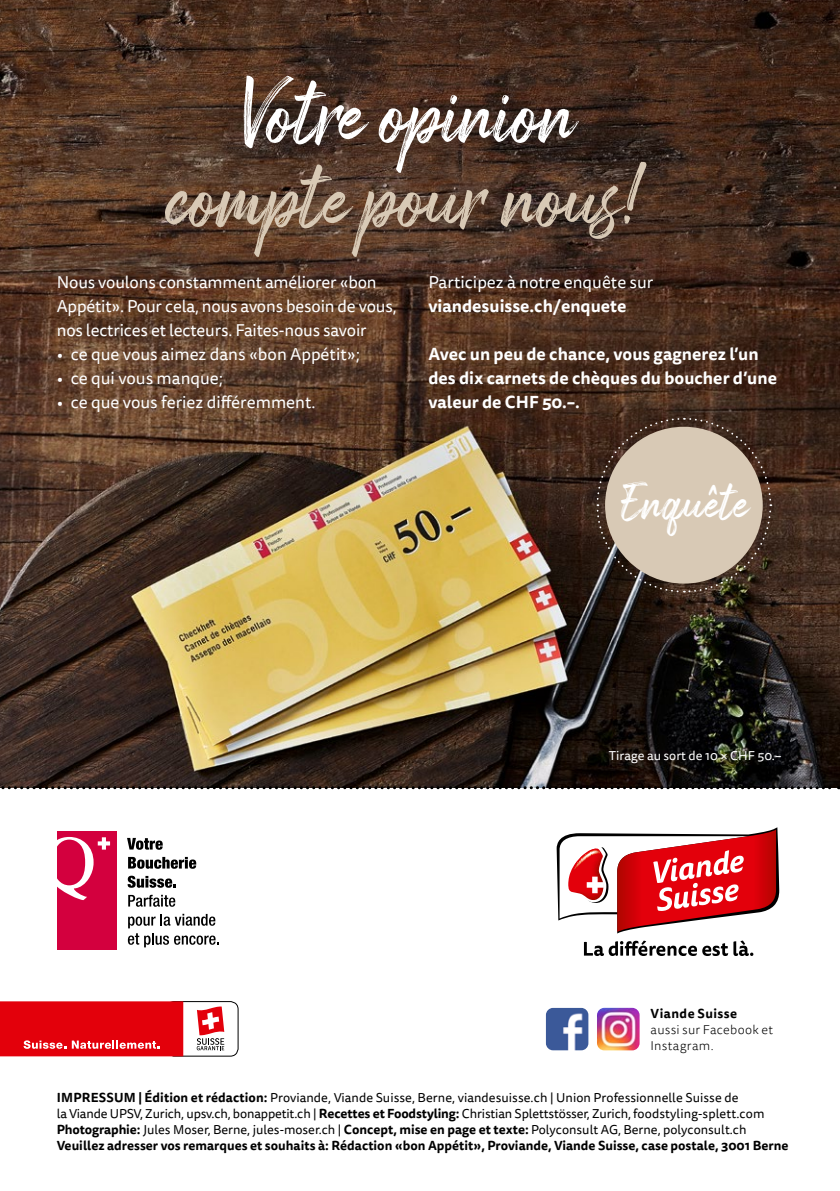
<style>
.page{position:relative;width:840px;height:1191px;background:#fff}
.page>*{position:absolute;margin:0;border:0;box-sizing:border-box;transform-origin:0 0}
.t1{font:76px "Arsilon";letter-spacing:-.01em;color:#d8c9b5}
.t2{font:76px "Arsilon";letter-spacing:-.005em;color:#fff}
.t3{font:44px "Arsilon";letter-spacing:.005em;color:#fff}
.t4{font:17px/24px "Tisa Sans OT";letter-spacing:-.01em;color:#fff}
.t5{font:700 17px/24px "Tisa Sans OT";color:#fff}
.t6{font:12.8px/16px "Tisa Sans OT";color:#000}
.t7{font:300 12.8px/16px "Tisa Sans OT";letter-spacing:.02em;color:#000}
.t8{font:12.8px "Tisa Sans OT";color:#fff}
.t9{font:700 12.8px "Tisa Sans OT";letter-spacing:.035em;color:#000}
.s1{font-weight:700}
</style>
<div class="page">
<img style="left:0;top:0;width:839px;height:786px">
<svg style="left:0;top:786px;width:839px;height:3px;background:#474240"></svg>
<svg style="left:595px;top:417px;width:176px;height:176px;background:#9f8f7e"></svg>
<img style="left:546px;top:1009px;width:41px;height:40px">
<div style="left:543px;top:1006px;width:47px;height:46px;border:2px solid #fff;border-radius:8px"></div>
<img style="left:597px;top:1009px;width:41px;height:40px">
<div style="left:594px;top:1006px;width:47px;height:46px;border:2px solid #fff;border-radius:8px"></div>
<svg style="left:583px;top:940px;width:144px;height:16px"></svg>
<svg style="left:733px;top:940px;width:20px;height:16px"></svg>
<svg style="left:556px;top:827px;width:222px;height:106px"></svg>
<svg style="left:127px;top:838px;width:36px;height:11px"></svg>
<svg style="left:128px;top:857px;width:68px;height:11px"></svg>
<svg style="left:127px;top:875px;width:48px;height:12px"></svg>
<svg style="left:128px;top:894px;width:47px;height:12px"></svg>
<svg style="left:128px;top:913px;width:90px;height:34px"></svg>
<svg style="left:116px;top:831px;width:1px;height:119px"></svg>
<div style="left:57px;top:831px;width:59px;height:119px;background:#d3003e"></div>
<svg style="left:57px;top:837px;width:53px;height:63px"></svg>
<div style="left:166px;top:1001px;width:72px;height:55px;border:1px solid #000;border-radius:8px"></div>
<svg style="left:197px;top:1006px;width:27px;height:44px"></svg>
<div style="left:0;top:1001px;width:183px;height:55px;background:#e3000b"></div>
<svg style="left:24px;top:1040px;width:42px;height:8px"></svg>
<svg style="left:72px;top:1040px;width:88px;height:8px"></svg>
<h1 class="t2" style="left:244px;top:68px;width:334px">Votre opinion</h1>
<h1 class="t1" style="left:166px;top:152px;width:489px">compte pour nous!</h1>
<h3 class="t4" style="left:428px;top:271px;width:226px">Participez à notre enquête sur</h3>
<h3 class="t5" style="left:428px;top:295px;width:199px">viandesuisse.ch/enquete</h3>
<h3 class="t5" style="left:428px;top:343px;width:350px">Avec un peu de chance, vous gagnerez l’un des dix carnets de chèques du boucher d’une valeur de CHF 50.–.</h3>
<h3 class="t4" style="left:57px;top:271px;width:341px">Nous voulons constamment améliorer «bon<br>Appétit». Pour cela, nous avons besoin de vous, nos lectrices et lecteurs. Faites-nous savoir</h3>
<h3 class="t4" style="left:57px;top:343px;width:304px">• ce que vous aimez dans «bon Appétit»;</h3>
<h3 class="t4" style="left:57px;top:367px;width:168px">• ce qui vous manque;</h3>
<h3 class="t4" style="left:57px;top:391px;width:260px">• ce que vous feriez différemment.</h3>
<h2 class="t3" style="left:620px;top:476px;width:129px">Enquête</h2>
<p class="t8" style="left:608px;top:748px;width:174px">Tirage au sort de 10 × CHF 50.–</p>
<p class="t9" style="left:650px;top:1005px;width:88px">Viande Suisse</p>
<p class="t7" style="left:650px;top:1022px;width:124px">aussi sur Facebook et<br>Instagram.</p>
<p class="t6" style="left:57px;top:1090px;width:732px"><span class="s1">IMPRESSUM | Édition et rédaction:</span> Proviande, Viande Suisse, Berne, viandesuisse.ch | Union Professionnelle Suisse de<br>la Viande UPSV, Zurich, upsv.ch, bonappetit.ch | <span class="s1">Recettes et Foodstyling:</span> Christian Splettstösser, Zurich, foodstyling-splett.com <span class="s1">Photographie:</span> Jules Moser, Berne, jules-moser.ch | <span class="s1">Concept, mise en page et texte:</span> Polyconsult AG, Berne, polyconsult.ch <span class="s1">Veuillez adresser vos remarques et souhaits à: Rédaction «bon Appétit», Proviande, Viande Suisse, case postale, 3001 Berne</span></p>
</div>
